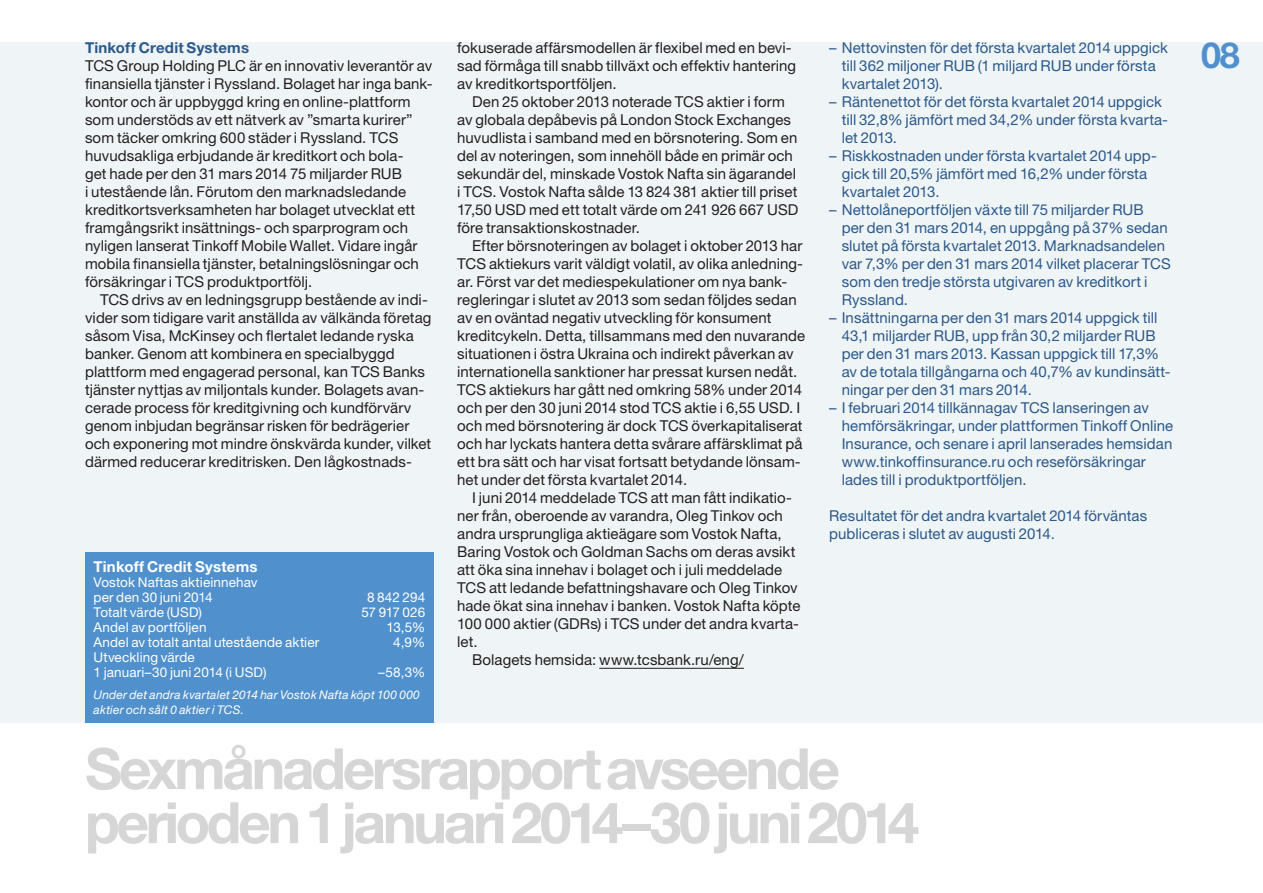
<style>
.page{position:relative;width:1263px;height:893px;background:#fff}
.page>*{position:absolute;margin:0;border:0;box-sizing:border-box;transform-origin:0 0}
.t1{font:700 57px/54px "Helvetica Neue LT Std";letter-spacing:-.06em;color:#d6d6d6}
.t2{font:700 36px "Helvetica Neue LT Std";color:#5091cd}
.t3{font:15px/18px "Helvetica Neue LT Std";letter-spacing:.005em;color:#231f20}
.t4{font:15px/18px "Helvetica Neue LT Std";letter-spacing:.005em;color:#2b598a}
.t5{font:700 15px "Helvetica Neue LT Std";letter-spacing:.015em;color:#2b598a}
.t6{font:700 15px "Helvetica Neue LT Std";letter-spacing:.015em;color:#fff}
.t7{font:13.5px/15px "Helvetica Neue LT Std";letter-spacing:.01em;color:#fff}
.t8{font:italic 12px/15px "Helvetica Neue LT Std";letter-spacing:.015em;color:#fff}
</style>
<div class="page">
<div style="left:0;top:43px;width:1263px;height:680px;background:#eff4f6"></div>
<hr style="left:599px;top:668px;width:145px;height:1px;background:#231f20">
<div style="left:85px;top:553px;width:349px;height:170px;background:#5091cd"></div>
<p class="t5" style="left:85px;top:39px;width:166px">Tinkoff Credit Systems</p>
<p class="t3" style="left:85px;top:57px;width:349px">TCS Group Holding PLC är en innovativ leverantör av finansiella tjänster i Ryssland. Bolaget har inga bank&shy;kontor och är uppbyggd kring en online-plattform som understöds av ett nätverk av ”smarta kurirer” som täcker omkring 600 städer i Ryssland. TCS huvudsakliga erbjudande är kreditkort och bola-<br>get hade per den 31 mars 2014 75 miljarder RUB<br>i utestående lån. Förutom den marknadsledande kreditkortsverksamheten har bolaget utvecklat ett framgångsrikt insättnings- och sparprogram och nyligen lanserat Tinkoff Mobile Wallet. Vidare ingår mobila finansiella tjänster, betalningslösningar och försäkringar i TCS produktportfölj.</p>
<p class="t3" style="left:85px;top:291px;width:348px;text-indent:15px">TCS drivs av en ledningsgrupp bestående av indi&shy;vider som tidigare varit anställda av välkända företag såsom Visa, McKinsey och flertalet ledande ryska banker. Genom att kombinera en specialbyggd plattform med engagerad personal, kan TCS Banks tjänster nyttjas av miljontals kunder. Bolagets avan&shy;cerade process för kreditgivning och kundförvärv genom inbjudan begränsar risken för bedrägerier och exponering mot mindre önskvärda kunder, vilket därmed reducerar kreditrisken. Den lågkostnads-</p>
<p class="t6" style="left:94px;top:557px;width:166px">Tinkoff Credit Systems</p>
<p class="t7" style="left:94px;top:574px;width:166px">Vostok Naftas aktieinnehav per den 30 juni 2014</p>
<p class="t7" style="left:367px;top:589px;width:60px">8 842 294</p>
<p class="t7" style="left:94px;top:604px;width:110px">Totalt värde (USD)</p>
<p class="t7" style="left:361px;top:604px;width:65px">57 917 026</p>
<p class="t7" style="left:94px;top:619px;width:115px">Andel av portföljen</p>
<p class="t7" style="left:387px;top:619px;width:40px">13,5%</p>
<p class="t7" style="left:94px;top:634px;width:227px">Andel av totalt antal utestående aktier</p>
<p class="t7" style="left:393px;top:634px;width:33px">4,9%</p>
<p class="t7" style="left:94px;top:649px;width:175px">Utveckling värde<br>1 januari–30 juni 2014 (i USD)</p>
<p class="t7" style="left:378px;top:664px;width:48px">–58,3%</p>
<p class="t8" style="left:94px;top:687px;width:328px">Under det andra kvartalet 2014 har Vostok Nafta köpt 100 000 aktier och sålt 0 aktier i TCS.</p>
<p class="t3" style="left:457px;top:39px;width:341px">fokuserade affärsmodellen är flexibel med en bevi&shy;sad förmåga till snabb tillväxt och effektiv hantering av kreditkortsportföljen.</p>
<p class="t3" style="left:457px;top:93px;width:343px;text-indent:15px">Den 25 oktober 2013 noterade TCS aktier i form av globala depåbevis på London Stock Exchanges huvudlista i samband med en börsnotering. Som en del av noteringen, som innehöll både en primär och sekundär del, minskade Vostok Nafta sin ägarandel i TCS. Vostok Nafta sålde 13 824 381 aktier till priset 17,50 USD med ett totalt värde om 241 926 667 USD före transaktionskostnader.</p>
<p class="t3" style="left:457px;top:237px;width:350px;text-indent:15px">Efter börsnoteringen av bolaget i oktober 2013 har TCS aktiekurs varit väldigt volatil, av olika anledning&shy;ar. Först var det mediespekulationer om nya bank&shy;regleringar i slutet av 2013 som sedan följdes sedan av en oväntad negativ utveckling för konsument kreditcykeln. Detta, tillsammans med den nuvarande situationen i östra Ukraina och indirekt påverkan av internationella sanktioner har pressat kursen nedåt.<br>TCS aktiekurs har gått ned omkring 58% under 2014 och per den 30 juni 2014 stod TCS aktie i 6,55 USD. I och med börsnotering är dock TCS överkapitaliserat och har lyckats hantera detta svårare affärsklimat på ett bra sätt och har visat fortsatt betydande lönsam&shy;het under det första kvartalet 2014.</p>
<p class="t3" style="left:472px;top:489px;width:321px">I juni 2014 meddelade TCS att man fått indikatio-</p>
<p class="t3" style="left:457px;top:507px;width:327px">ner från, oberoende av varandra, Oleg Tinkov och</p>
<p class="t3" style="left:457px;top:525px;width:326px">andra ursprungliga aktieägare som Vostok Nafta,</p>
<p class="t3" style="left:457px;top:543px;width:340px">Baring Vostok och Goldman Sachs om deras avsikt</p>
<p class="t3" style="left:457px;top:561px;width:326px">att öka sina innehav i bolaget och i juli meddelade</p>
<p class="t3" style="left:457px;top:579px;width:342px">TCS att ledande befattningshavare och Oleg Tinkov</p>
<p class="t3" style="left:457px;top:597px;width:345px">hade ökat sina innehav i banken. Vostok Nafta köpte</p>
<p class="t3" style="left:457px;top:615px;width:343px">100 000 aktier (GDRs) i TCS under det andra kvarta-</p>
<p class="t3" style="left:457px;top:633px;width:22px">let.</p>
<p class="t3" style="left:472px;top:651px;width:273px">Bolagets hemsida: www.tcsbank.ru/eng/</p>
<p class="t4" style="left:842px;top:39px;width:328px;text-indent:-12px">– Nettovinsten för det första kvartalet 2014 uppgick till 362 miljoner RUB (1 miljard RUB under första kvartalet 2013).</p>
<p class="t4" style="left:842px;top:93px;width:328px;text-indent:-12px">– Räntenettot för det första kvartalet 2014 uppgick till 32,8% jämfört med 34,2% under första kvarta&shy;let 2013.</p>
<p class="t4" style="left:842px;top:147px;width:317px;text-indent:-12px">– Riskkostnaden under första kvartalet 2014 upp&shy;gick till 20,5% jämfört med 16,2% under första kvartalet 2013.</p>
<p class="t4" style="left:842px;top:201px;width:330px;text-indent:-12px">– Nettolåneportföljen växte till 75 miljarder RUB<br>per den 31 mars 2014, en uppgång på 37% sedan slutet på första kvartalet 2013. Marknadsandelen var 7,3% per den 31 mars 2014 vilket placerar TCS som den tredje största utgivaren av kreditkort i Ryssland.</p>
<p class="t4" style="left:842px;top:309px;width:331px;text-indent:-12px">– Insättningarna per den 31 mars 2014 uppgick till 43,1 miljarder RUB, upp från 30,2 miljarder RUB per den 31 mars 2013. Kassan uppgick till 17,3% av de totala tillgångarna och 40,7% av kundinsätt&shy;ningar per den 31 mars 2014.</p>
<p class="t4" style="left:842px;top:399px;width:333px;text-indent:-12px">– I februari 2014 tillkännagav TCS lanseringen av hemförsäkringar, under plattformen Tinkoff Online Insurance, och senare i april lanserades hemsidan www.tinkoffinsurance.ru och reseförsäkringar lades till i produktportföljen.</p>
<p class="t4" style="left:829px;top:507px;width:319px">Resultatet för det andra kvartalet 2014 förväntas publiceras i slutet av augusti 2014.</p>
<h1 class="t1" style="left:85px;top:740px;width:836px">Sexmånadersrapport avseende perioden 1 januari 2014–30 juni 2014</h1>
<h2 class="t2" style="left:1201px;top:33px;width:40px">08</h2>
</div>
